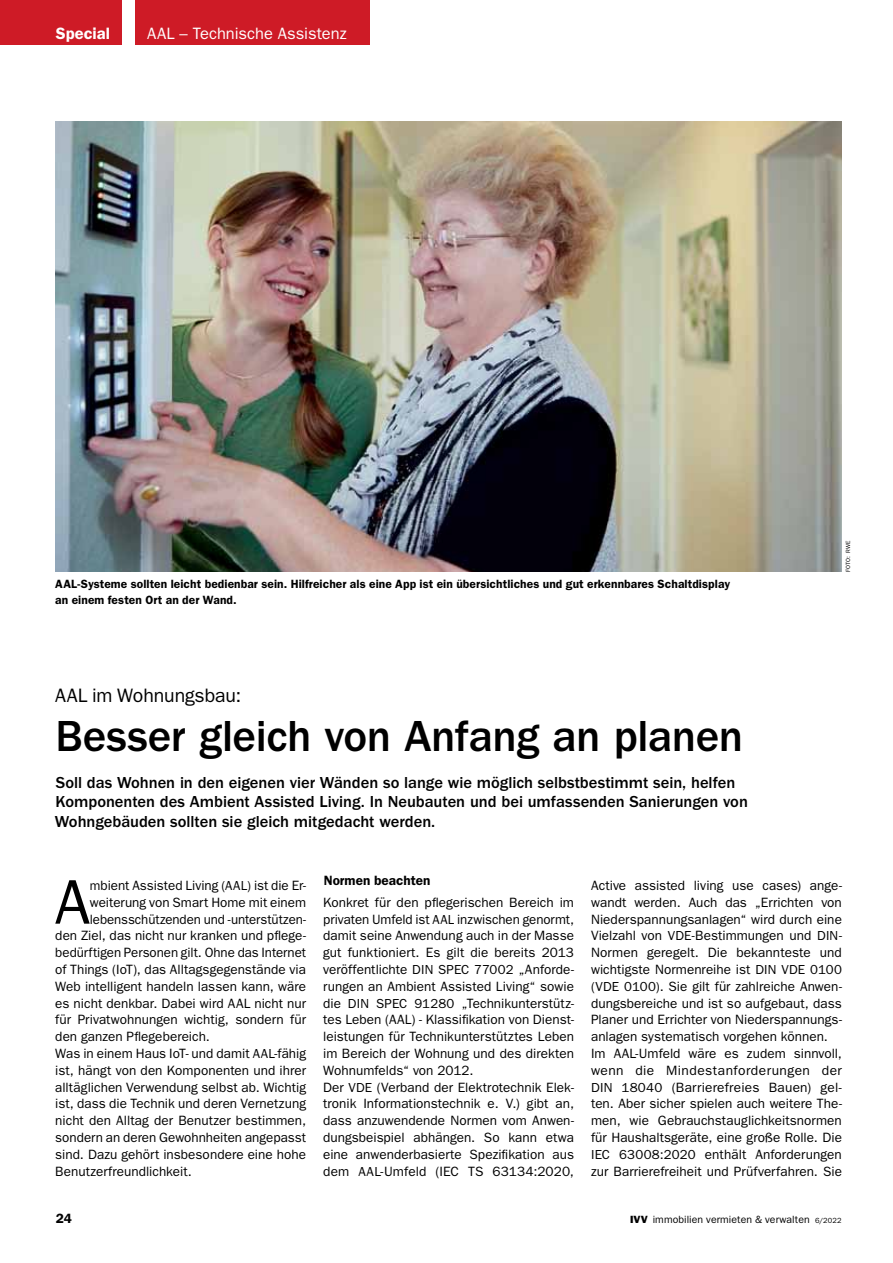
<style>
.page{position:relative;width:893px;height:1263px;background:#fff}
.page>*{position:absolute;margin:0;border:0;box-sizing:border-box;transform-origin:0 0}
.t1{font:63.3px "ITC Franklin Gothic Std";color:#000}
.t2{font:500 45px "ITC Franklin Gothic Std";letter-spacing:-.01em;color:#000}
.t3{font:19.5px "ITC Franklin Gothic Std";letter-spacing:-.005em;color:#000}
.t4{font:500 16.5px/19.5px "ITC Franklin Gothic Std";color:#000}
.t5{font:16.5px "ITC Franklin Gothic Std";color:#fff}
.t6{font:600 16.5px "ITC Franklin Gothic Std";color:#fff}
.t7{font:13.5px/16.8px "ITC Franklin Gothic Std";color:#000}
.t8{font:600 13.5px "ITC Franklin Gothic Std";letter-spacing:.005em;color:#000}
.t9{font:600 12px/16.8px "ITC Franklin Gothic Std";letter-spacing:.005em;color:#000}
.t10{font:10.5px "ITC Franklin Gothic Std";letter-spacing:.005em;color:#000}
.t11{font:6px "ITC Franklin Gothic Std";letter-spacing:.025em;color:#000}
.s1{font-size:13.05px}
.s2{font-size:13.2px}
.s3{font-family:"ITC Franklin Gothic Std Hvy"}
.s4{font-size:7.5px}
</style>
<div class="page">
<div style="left:0;top:0;width:370px;height:44px;background:#ce1b26"></div>
<img style="left:55px;top:121px;width:787px;height:451px">
<svg style="left:122px;top:44px;width:13px;height:1px"></svg>
<p class="t6" style="left:56px;top:24px;width:56px">Special</p>
<p class="t5" style="left:147px;top:24px;width:201px">AAL – Technische Assistenz</p>
<p class="t9" style="left:55px;top:575px;width:676px">AAL-Systeme sollten leicht bedienbar sein. Hilfreicher als eine App ist ein übersichtliches und gut erkennbares Schaltdisplay an einem festen Ort an der Wand.</p>
<h3 class="t3" style="left:55px;top:684px;width:188px">AAL im Wohnungsbau:</h3>
<h2 class="t2" style="left:56px;top:711px;width:689px">Besser gleich von Anfang an planen</h2>
<p class="t4" style="left:55px;top:772px;width:695px">Soll das Wohnen in den eigenen vier Wänden so lange wie möglich selbstbestimmt sein, helfen<br>Komponenten des Ambient Assisted Living. In Neubauten und bei umfassenden Sanierungen von<br>Wohngebäuden sollten sie gleich mitgedacht werden.</p>
<p class="t11" style="left:844px;top:572px;width:33px;rotate:-90deg">FOTO: RWE</p>
<h1 class="t1" style="left:55px;top:866px;width:37px">A</h1>
<p class="t7" style="left:90px;top:877px;width:218px"><span class="s1">m</span>bient Assisted Living <span class="s2">(AAL)</span> ist die Er-</p>
<p class="t7" style="left:90px;top:894px;width:218px">weiterung von Smart Home mit einem</p>
<p class="t7" style="left:90px;top:911px;width:218px">lebensschützenden und -unterstützen-</p>
<p class="t7" style="left:55px;top:927px;width:252px">den Ziel, das nicht nur kranken und pflege-</p>
<p class="t7" style="left:55px;top:944px;width:252px">bedürftigen Personen gilt. Ohne das Internet</p>
<p class="t7" style="left:55px;top:961px;width:252px">of Things (IoT), das Alltagsgegenstände via</p>
<p class="t7" style="left:55px;top:978px;width:252px">Web intelligent handeln lassen kann, wäre</p>
<p class="t7" style="left:55px;top:995px;width:252px">es nicht denkbar. Dabei wird AAL nicht nur</p>
<p class="t7" style="left:55px;top:1011px;width:252px">für Privatwohnungen wichtig, sondern für</p>
<p class="t7" style="left:55px;top:1028px;width:156px">den ganzen Pflegebereich.</p>
<p class="t7" style="left:55px;top:1045px;width:252px">Was in einem Haus IoT- und damit <span class="s2">AAL</span>-fähig</p>
<p class="t7" style="left:55px;top:1062px;width:252px">ist, hängt von den Komponenten und ihrer</p>
<p class="t7" style="left:55px;top:1079px;width:252px">alltäglichen Verwendung selbst ab. Wichtig</p>
<p class="t7" style="left:55px;top:1095px;width:252px">ist, dass die Technik und deren Vernetzung</p>
<p class="t7" style="left:55px;top:1112px;width:252px">nicht den Alltag der Benutzer bestimmen,</p>
<p class="t7" style="left:55px;top:1129px;width:252px">sondern an deren Gewohnheiten angepasst</p>
<p class="t7" style="left:55px;top:1146px;width:252px">sind. Dazu gehört insbesondere eine hohe</p>
<p class="t7" style="left:55px;top:1163px;width:138px">Benutzerfreundlichkeit.</p>
<p class="t8" style="left:56px;top:1211px;width:18px">24</p>
<p class="t8" style="left:324px;top:872px;width:108px">Normen beachten</p>
<p class="t7" style="left:323px;top:894px;width:252px">Konkret für den pflegerischen Bereich im privaten Umfeld ist <span class="s2">AAL</span> inzwischen genormt, damit seine Anwendung auch in der Masse gut funktioniert. Es gilt die bereits 2013 veröffentlichte <span class="s2">DIN SPEC 77002</span> „Anforde&shy;rungen an Ambient Assisted Living“ sowie die <span class="s2">DIN SPEC 91280</span> „Technikunterstütz&shy;tes Leben (AAL) - Klassifikation von Dienst&shy;leistungen für Technikunterstütztes Leben im Bereich der Wohnung und des direkten Wohnumfelds“ von 2012.<br>Der <span class="s2">VDE</span> (Verband der Elektrotechnik Elek&shy;tronik Informationstechnik e. V.) gibt an, dass anzuwendende Normen vom Anwen&shy;dungsbeispiel abhängen. So kann etwa eine anwenderbasierte Spezifikation aus dem <span class="s2">AAL</span>-Umfeld (IEC TS 63134:2020,</p>
<p class="t7" style="left:591px;top:877px;width:252px">Active assisted living use cases) ange&shy;wandt werden. Auch das „Errichten von Niederspannungsanlagen“ wird durch eine Vielzahl von <span class="s2">VDE</span>-Bestimmungen und <span class="s2">DIN</span>-Normen geregelt. Die bekannteste und wichtigste Normenreihe ist <span class="s2">DIN VDE 0100 (VDE 0100)</span>. Sie gilt für zahlreiche Anwen&shy;dungsbereiche und ist so aufgebaut, dass Planer und Errichter von Niederspannungs&shy;anlagen systematisch vorgehen können.<br>Im AAL-Umfeld wäre es zudem sinnvoll, wenn die Mindestanforderungen der <span class="s2">DIN 18040</span> (Barrierefreies Bauen) gel&shy;ten. Aber sicher spielen auch weitere The&shy;men, wie Gebrauchstauglichkeitsnormen für Haushaltsgeräte, eine große Rolle. Die <span class="s2">IEC 63008:2020</span> enthält Anforderungen zur Barrierefreiheit und Prüfverfahren. Sie</p>
<p class="t10" style="left:630px;top:1214px;width:213px"><span class="s3">IVV</span> immobilien vermieten &amp; verwalten <span class="s4">6/2022</span></p>
</div>
